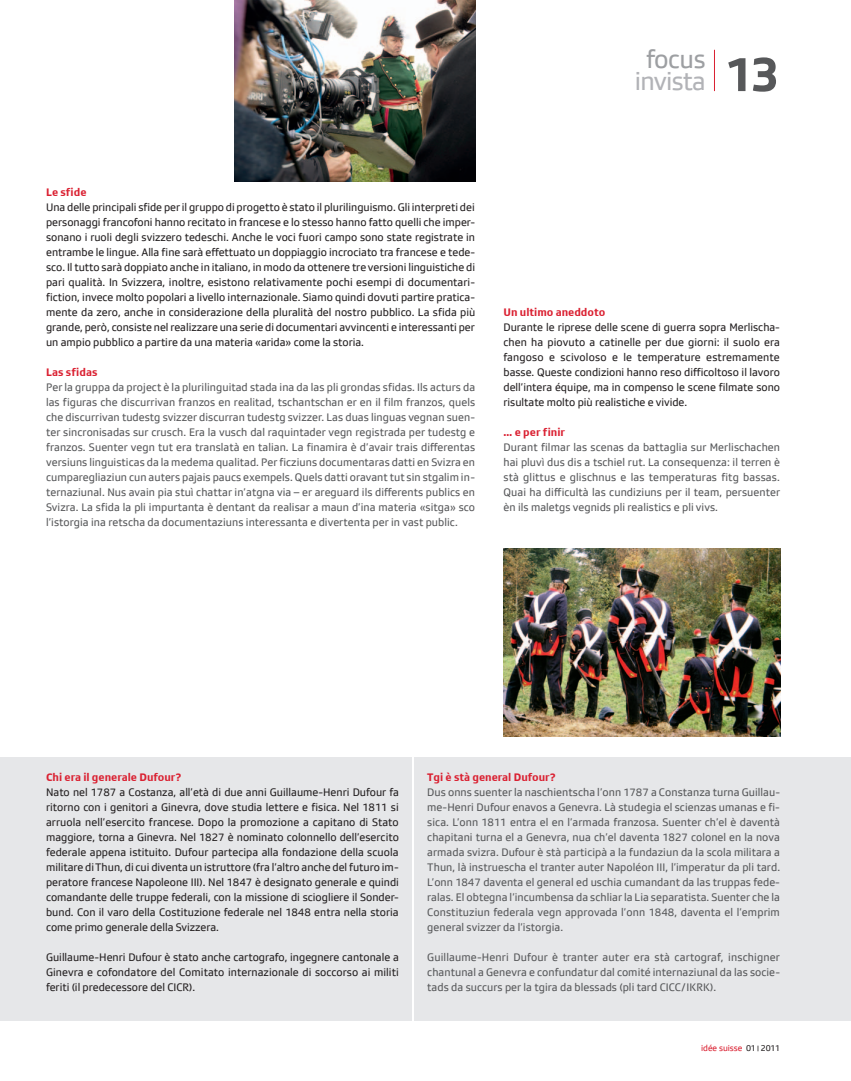
<style>
.page{position:relative;width:851px;height:1081px;background:#fff}
.page>*{position:absolute;margin:0;border:0;box-sizing:border-box;transform-origin:0 0}
.t1{font:700 50px "SRGSSR Type";color:#57585a}
.t2{font:26.25px "SRGSSR Type";letter-spacing:-.03em;color:#b2b3b7}
.t3{font:26.25px "SRGSSR Type";letter-spacing:-.015em;color:#9d9fa2}
.Fliesstext___Deutsc{font:11.25px/15px "SRGSSR Type";color:#231f20;text-align:justify}
.Fliesstext___Franz{font:11.25px/15px "SRGSSR Type";letter-spacing:.005em;color:#57585a;text-align:justify}
.Auszeichnung_Serifa{font:700 11.25px "SRGSSR Type";color:#da2031}
.Fliesstext___Deutsc-2{font:700 11.25px "SRGSSR Type";color:#da2031}
.Fliesstext___Franz-2{font:700 11.25px "SRGSSR Type";letter-spacing:.005em;color:#da2031}
.t4{font:8.75px "SRGSSR Type";color:#da2031}
.s1{color:#231f20}
.s2{font-size:7.75px;color:#231f20}
</style>
<div class="page">
<div style="left:0;top:757px;width:411px;height:264px;background:#e6e7e9"></div>
<div style="left:415px;top:757px;width:435px;height:264px;background:#e6e7e9"></div>
<img style="left:503px;top:548px;width:277px;height:188px">
<img style="left:234px;top:0;width:241px;height:181px">
<hr style="left:714px;top:50px;width:1px;height:41px;background:#da2031">
<h2 class="t3" style="left:646px;top:44px;width:61px">focus</h2>
<h2 class="t2" style="left:634px;top:67px;width:72px">invista</h2>
<p class="t1" style="left:724px;top:44px;width:57px">13</p>
<p class="Fliesstext___Deutsc-2" style="left:46px;top:186px;width:42px">Le sfide</p>
<p class="Fliesstext___Deutsc" style="left:46px;top:200px;width:430px;text-align:left">Una delle principali sfide per il gruppo di progetto è stato il plurilinguismo. Gli interpreti dei personaggi francofoni hanno recitato in francese e lo stesso hanno fatto quelli che imper&shy;sonano i ruoli degli svizzero tedeschi. Anche le voci fuori campo sono state registrate in entrambe le lingue. Alla fine sarà effettuato un doppiaggio incrociato tra francese e tede&shy;sco. Il tutto sarà doppiato anche in italiano, in modo da ottenere tre versioni linguistiche di pari qualità. In Svizzera, inoltre, esistono relativamente pochi esempi di documentari-- fiction, invece molto popolari a livello internazionale. Siamo quindi dovuti partire pratica&shy;mente da zero, anche in considerazione della pluralità del nostro pubblico. La sfida più grande, però, consiste nel realizzare una serie di documentari avvincenti e interessanti per un ampio pubblico a partire da una materia «arida» come la storia.</p>
<p class="Fliesstext___Franz-2" style="left:46px;top:366px;width:53px">Las sfidas</p>
<p class="Fliesstext___Franz" style="left:46px;top:380px;width:430px">Per la gruppa da project è la plurilinguitad stada ina da las pli grondas sfidas. Ils acturs da las figuras che discurrivan franzos en realitad, tschantschan er en il film franzos, quels che discurrivan tudestg svizzer discurran tudestg svizzer. Las duas linguas vegnan suen&shy;ter sincronisadas sur crusch. Era la vusch dal raquintader vegn registrada per tudestg e franzos. Suenter vegn tut era translatà en talian. La finamira è d’avair trais differentas versiuns linguisticas da la medema qualitad. Per ficziuns documentaras datti en Svizra en cumparegliaziun cun auters pajais paucs exempels. Quels datti oravant tut sin stgalim in&shy;ternaziunal. Nus avain pia stuì chattar in’atgna via – er areguard ils differents publics en Svizra. La sfida la pli impurtanta è dentant da realisar a maun d’ina materia «sitga» sco l’istorgia ina retscha da documentaziuns interessanta e divertenta per in vast public.</p>
<p class="Fliesstext___Deutsc-2" style="left:503px;top:306px;width:103px">Un ultimo aneddoto</p>
<p class="Fliesstext___Deutsc" style="left:503px;top:320px;width:278px">Durante le riprese delle scene di guerra sopra Merlischa&shy;chen ha piovuto a catinelle per due giorni: il suolo era fangoso e scivoloso e le temperature estremamente basse. Queste condizioni hanno reso difficoltoso il lavoro dell’intera équipe, ma in compenso le scene filmate sono risultate molto più realistiche e vivide.</p>
<p class="Fliesstext___Franz-2" style="left:503px;top:426px;width:63px">… e per finir</p>
<p class="Fliesstext___Franz" style="left:503px;top:440px;width:278px">Durant filmar las scenas da battaglia sur Merlischachen hai pluvì dus dis a tschiel rut. La consequenza: il terren è stà glittus e glischnus e las temperaturas fitg bassas.<br>Quai ha difficultà las cundiziuns per il team, persuenter èn ils maletgs vegnids pli realistics e pli vivs.</p>
<p class="Auszeichnung_Serifa" style="left:46px;top:771px;width:137px">Chi era il generale Dufour?</p>
<p class="Fliesstext___Deutsc" style="left:46px;top:785px;width:354px">Nato nel 1787 a Costanza, all’età di due anni Guillaume-Henri Dufour fa ritorno con i genitori a Ginevra, dove studia lettere e fisica. Nel 1811 si arruola nell’esercito francese. Dopo la promozione a capitano di Stato maggiore, torna a Ginevra. Nel 1827 è nominato colonnello dell’esercito federale appena istituito. Dufour partecipa alla fondazione della scuola militare di Thun, di cui diventa un istruttore (fra l’altro anche del futuro im&shy;peratore francese Napoleone III). Nel 1847 è designato generale e quindi comandante delle truppe federali, con la missione di sciogliere il Sonder&shy;bund. Con il varo della Costituzione federale nel 1848 entra nella storia come primo generale della Svizzera.</p>
<p class="Fliesstext___Deutsc" style="left:46px;top:950px;width:354px">Guillaume-Henri Dufour è stato anche cartografo, ingegnere cantonale a Ginevra e cofondatore del Comitato internazionale di soccorso ai militi feriti (il predecessore del CICR).</p>
<p class="Auszeichnung_Serifa" style="left:427px;top:771px;width:130px">Tgi è stà general Dufour?</p>
<p class="Fliesstext___Franz" style="left:427px;top:785px;width:354px">Dus onns suenter la naschientscha l’onn 1787 a Constanza turna Guillau&shy;me-Henri Dufour enavos a Genevra. Là studegia el scienzas umanas e fi&shy;sica. L’onn 1811 entra el en l’armada franzosa. Suenter ch’el è daventà chapitani turna el a Genevra, nua ch’el daventa 1827 colonel en la nova armada svizra. Dufour è stà participà a la fundaziun da la scola militara a Thun, là instruescha el tranter auter Napoléon III, l’imperatur da pli tard.<br>L’onn 1847 daventa el general ed uschia cumandant da las truppas fede&shy;ralas. El obtegna l’incumbensa da schliar la Lia separatista. Suenter che la Constituziun federala vegn approvada l’onn 1848, daventa el l’emprim general svizzer da l’istorgia.</p>
<p class="Fliesstext___Franz" style="left:427px;top:950px;width:354px">Guillaume-Henri Dufour è tranter auter era stà cartograf, inschigner chantunal a Genevra e confundatur dal comité internaziunal da las socie&shy;tads da succurs per la tgira da blessads (pli tard CICC/IKRK).</p>
<p class="t4" style="left:701px;top:1043px;width:80px">idée suisse <span class="s1">01</span><span class="s2">|</span> <span class="s1">2011</span></p>
</div>
